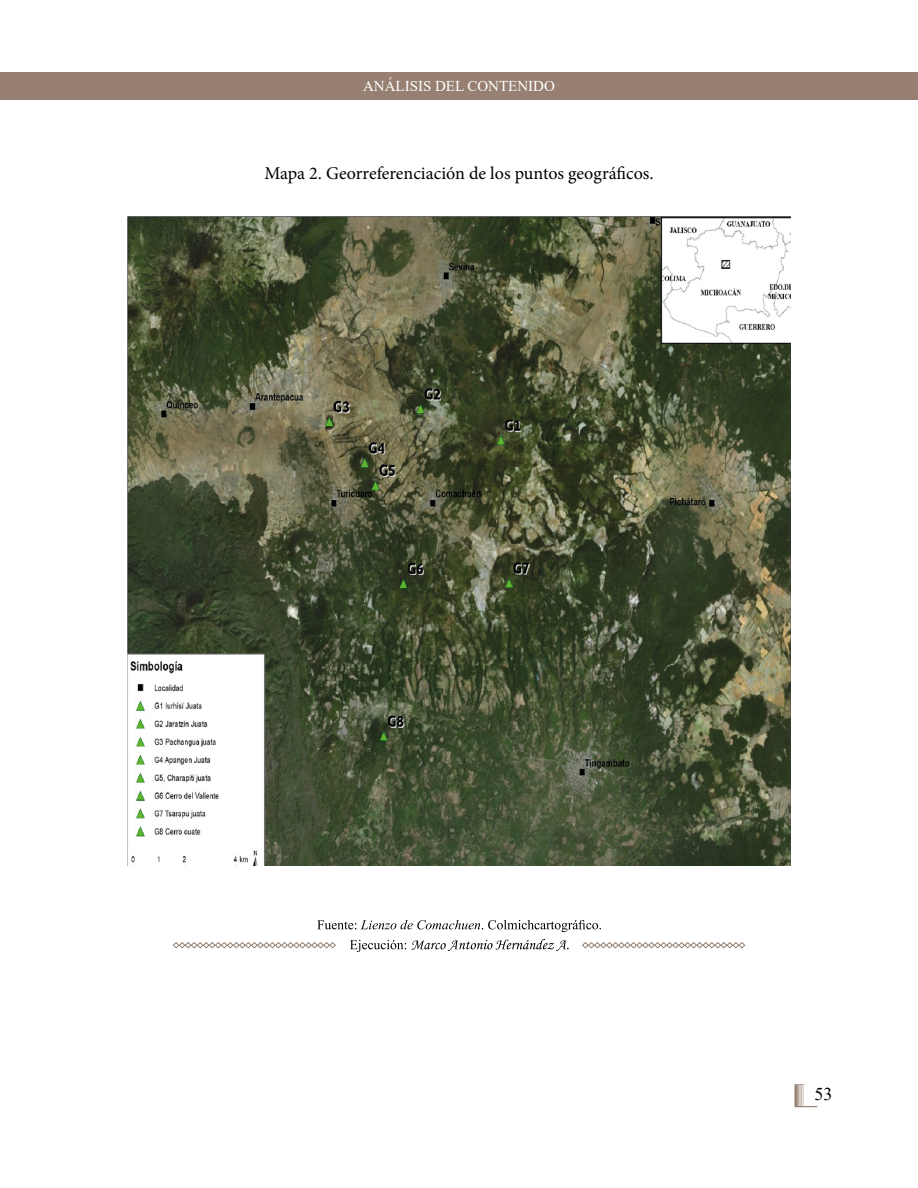
<style>
.page{position:relative;width:918px;height:1188px;background:#fff}
.page>*{position:absolute;margin:0;border:0;box-sizing:border-box;transform-origin:0 0}
.t1{font:18px "Minion Pro";color:#000}
.t2{font:18px "Times New Roman";color:#000}
.t3{font:15px "Times New Roman";color:#fff}
</style>
<div class="page">
<svg style="left:794px;top:1084px;width:23px;height:23px"></svg>
<div style="left:0;top:72px;width:918px;height:28px;background:#978072"></div>
<svg style="left:350px;top:939px;width:219px;height:13px"></svg>
<svg style="left:317px;top:920px;width:284px;height:12px"></svg>
<svg style="left:582px;top:942px;width:163px;height:7px"></svg>
<svg style="left:173px;top:942px;width:163px;height:7px"></svg>
<img style="left:128px;top:217px;width:662px;height:648px">
<p class="t3" style="left:363px;top:76px;width:193px">ANÁLISIS DEL CONTENIDO</p>
<p class="t1" style="left:264px;top:162px;width:391px">Mapa 2. Georreferenciación de los puntos geográficos.</p>
<p class="t2" style="left:814px;top:1081px;width:19px">53</p>
</div>
